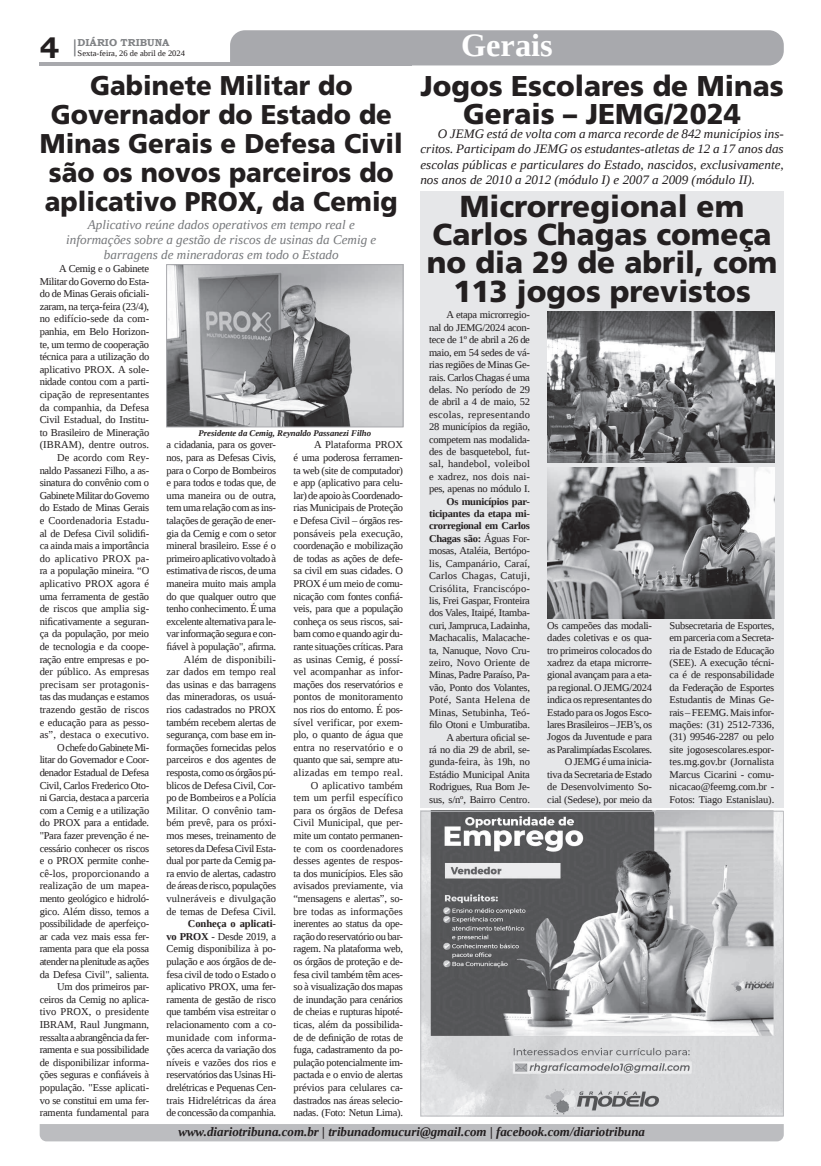
<style>
.page{position:relative;width:821px;height:1166px;background:#fff}
.page>*{position:absolute;margin:0;border:0;box-sizing:border-box;transform-origin:0 0}
.t1{font:700 32.38px "Liberation Serif";color:#fff}
.t2{font:900 30.36px/28.3px "Frutiger LT Std";color:#231f20;text-align:center}
.t3{font:700 29.31px "Bookman Old Style";color:#231f20}
.t4{font:900 28.61px/28.3px "Frutiger LT Std";color:#231f20;text-align:center}
.t5{font:900 27.12px/29px "Frutiger LT Std";color:#231f20;text-align:center;scale:.95 1}
.t6{font:italic 13.12px/14.9px "Liberation Serif";color:#76787b;text-align:center}
.t7{font:italic 12.95px/15.5px "Liberation Serif";color:#231f20;text-align:justify}
.t8{font:italic 700 12.95px "Liberation Serif";color:#231f20}
.t9{font:10.5px/12.6px "Liberation Serif";letter-spacing:-.025em;color:#231f20;text-align:right}
.t10{font:10.33px/12.4px "Liberation Serif";letter-spacing:-.025em;color:#231f20;text-align:justify}
.t11{font:700 10.06px "Bookman Old Style";color:#808285}
.t12{font:italic 700 8.75px "Liberation Serif";color:#231f20}
.t13{font:8.4px "Liberation Serif";color:#231f20}
.s1{font-weight:700}
</style>
<div class="page">
<svg style="left:74px;top:39px;width:2px;height:17px"></svg>
<hr style="left:40px;top:62px;width:372px;height:3px;background:#a8a9ad">
<div style="left:230px;top:30px;width:554px;height:35px;background:#a8a9ad"></div>
<div style="left:40px;top:1124px;width:744px;height:17px;background:#bcbdc0"></div>
<div style="left:420px;top:191px;width:364px;height:616px;background:#e6e7e9"></div>
<img style="left:168px;top:266px;width:233px;height:159px">
<div style="left:166px;top:264px;width:237px;height:163px;border:1px solid #a8a9ad"></div>
<img style="left:547px;top:311px;width:227px;height:151px">
<img style="left:547px;top:467px;width:227px;height:151px">
<img style="left:422px;top:813px;width:360px;height:301px">
<div style="left:420px;top:811px;width:364px;height:305px;border:1px solid #bcbdc0"></div>
<h3 class="t3" style="left:40px;top:27px;width:21px">4</h3>
<p class="t11" style="left:78px;top:35px;width:93px">DIÁRIO TRIBUNA</p>
<p class="t13" style="left:78px;top:48px;width:109px">Sexta-feira, 26 de abril de 2024</p>
<h1 class="t1" style="left:461px;top:24px;width:93px">Gerais</h1>
<h3 class="t5" style="left:40px;top:71px;width:384px">Gabinete Militar do<br>Governador do Estado de<br>Minas Gerais e Defesa Civil são os novos parceiros do aplicativo PROX, da Cemig</h3>
<h3 class="t4" style="left:420px;top:72px;width:365px">Jogos Escolares de Minas<br>Gerais – JEMG/2024</h3>
<p class="t7" style="left:420px;top:126px;width:365px;text-indent:17px">O JEMG está de volta com a marca recorde de 842 municípios ins&shy;critos. Participam do JEMG os estudantes-atletas de 12 a 17 anos das escolas públicas e particulares do Estado, nascidos, exclusivamente, nos anos de 2010 a 2012 (módulo I) e 2007 a 2009 (módulo II).</p>
<h2 class="t2" style="left:427px;top:192px;width:352px">Microrregional em<br>Carlos Chagas começa no dia 29 de abril, com<br>113 jogos previstos</h2>
<p class="t6" style="left:66px;top:217px;width:312px">Aplicativo reúne dados operativos em tempo real e informações sobre a gestão de riscos de usinas da Cemig e barragens de mineradoras em todo o Estado</p>
<p class="t9" style="left:40px;top:262px;width:111px">A Cemig e o Gabinete<br>Militar do Governo do Esta&shy;do de Minas Gerais oficiali&shy;zaram, na terça-feira (23/4), no edifício-sede da com&shy;panhia, em Belo Horizon&shy;te, um termo de cooperação técnica para a utilização do aplicativo PROX. A sole&shy;nidade contou com a parti&shy;cipação de representantes da companhia, da Defesa<br>Civil Estadual, do Institu&shy;to Brasileiro de Mineração (IBRAM), dentre outros.<br>De acordo com Rey&shy;naldo Passanezi Filho, a as&shy;sinatura do convênio com o<br>Gabinete Militar do Governo do Estado de Minas Gerais e Coordenadoria Estadu&shy;al de Defesa Civil solidifi&shy;ca ainda mais a importância do aplicativo PROX pa&shy;ra a população mineira. “O aplicativo PROX agora é uma ferramenta de gestão de riscos que amplia sig&shy;nificativamente a seguran&shy;ça da população, por meio de tecnologia e da coope&shy;ração entre empresas e po&shy;der público. As empresas precisam ser protagonis&shy;tas das mudanças e estamos trazendo gestão de riscos e educação para as pesso&shy;as”, destaca o executivo.<br>O chefe do Gabinete Mi&shy;litar do Governador e Coor&shy;denador Estadual de Defesa<br>Civil, Carlos Frederico Oto&shy;ni Garcia, destaca a parceria com a Cemig e a utilização do PROX para a entidade. "Para fazer prevenção é ne&shy;cessário conhecer os riscos e o PROX permite conhe&shy;cê-los, proporcionando a realização de um mapea&shy;mento geológico e hidroló&shy;gico. Além disso, temos a possibilidade de aperfeiço&shy;ar cada vez mais essa fer&shy;ramenta para que ela possa atender na plenitude as ações da Defesa Civil", salienta.<br>Um dos primeiros par&shy;ceiros da Cemig no aplica&shy;tivo PROX, o presidente<br>IBRAM, Raul Jungmann, ressalta a abrangência da fer&shy;ramenta e sua possibilidade de disponibilizar informa&shy;ções seguras e confiáveis à população. "Esse aplicati&shy;vo se constitui em uma fer&shy;ramenta fundamental para</p>
<p class="t10" style="left:429px;top:309px;width:102px;text-indent:17px">A etapa microrregio&shy;nal do JEMG/2024 acon&shy;tece de 1º de abril a 26 de maio, em 54 sedes de vá&shy;rias regiões de Minas Ge&shy;rais. Carlos Chagas é uma delas. No período de 29 de abril a 4 de maio, 52 escolas, representando 28 municípios da região, competem nas modalida&shy;des de basquetebol, fut&shy;sal, handebol, voleibol e xadrez, nos dois nai&shy;pes, apenas no módulo I.</p>
<p class="t10" style="left:429px;top:495px;width:102px;text-align:right"><span class="s1">Os municípios par&shy;ticipantes da etapa mi&shy;crorregional em Carlos<br>Chagas são:</span> Águas For&shy;mosas, Ataléia, Bertópo&shy;lis, Campanário, Caraí,<br>Carlos Chagas, Catuji,<br>Crisólita, Franciscópo&shy;lis, Frei Gaspar, Fronteira dos Vales, Itaipé, Itamba&shy;curi, Jampruca, Ladainha,<br>Machacalis, Malacache&shy;ta, Nanuque, Novo Cru&shy;zeiro, Novo Oriente de<br>Minas, Padre Paraíso, Pa&shy;vão, Ponto dos Volantes,<br>Poté, Santa Helena de<br>Minas, Setubinha, Teó&shy;filo Otoni e Umburatiba.<br>A abertura oficial se-<br>rá no dia 29 de abril, se&shy;gunda-feira, às 19h, no<br>Estádio Municipal Anita<br>Rodrigues, Rua Bom Je&shy;sus, s/nº, Bairro Centro.</p>
<p class="t12" style="left:199px;top:427px;width:174px">Presidente da Cemig, Reynaldo Passanezi Filho</p>
<p class="t9" style="left:294px;top:438px;width:111px">A Plataforma PROX<br>é uma poderosa ferramen&shy;ta web (site de computador) e app (aplicativo para celu&shy;lar) de apoio às Coordenado&shy;rias Municipais de Proteção e Defesa Civil – órgãos res&shy;ponsáveis pela execução, coordenação e mobilização de todas as ações de defe&shy;sa civil em suas cidades. O<br>PROX é um meio de comu&shy;nicação com fontes confiá&shy;veis, para que a população conheça os seus riscos, sai&shy;bam como e quando agir du&shy;rante situações críticas. Para as usinas Cemig, é possí&shy;vel acompanhar as infor&shy;mações dos reservatórios e pontos de monitoramento nos rios do entorno. É pos&shy;sível verificar, por exem&shy;plo, o quanto de água que entra no reservatório e o quanto que sai, sempre atu&shy;alizadas em tempo real.<br>O aplicativo também tem um perfil específico para os órgãos de Defesa<br>Civil Municipal, que per&shy;mite um contato permanen&shy;te com os coordenadores desses agentes de respos&shy;ta dos municípios. Eles são avisados previamente, via “mensagens e alertas”, so&shy;bre todas as informações inerentes ao status da ope&shy;ração do reservatório ou bar&shy;ragem. Na plataforma web, os órgãos de proteção e de&shy;fesa civil também têm aces&shy;so à visualização dos mapas de inundação para cenários de cheias e rupturas hipoté&shy;ticas, além da possibilida&shy;de de definição de rotas de fuga, cadastramento da po&shy;pulação potencialmente im&shy;pactada e o envio de alertas prévios para celulares ca&shy;dastrados nas áreas selecio&shy;nadas. (Foto: Netun Lima).</p>
<p class="t9" style="left:167px;top:438px;width:111px">a cidadania, para os gover&shy;nos, para as Defesas Civis, para o Corpo de Bombeiros e para todos e todas que, de uma maneira ou de outra, tem uma relação com as ins&shy;talações de geração de ener&shy;gia da Cemig e com o setor mineral brasileiro. Esse é o primeiro aplicativo voltado à estimativa de riscos, de uma maneira muito mais ampla do que qualquer outro que tenho conhecimento. É uma excelente alternativa para le&shy;var informação segura e con&shy;fiável à população", afirma.<br>Além de disponibili-<br>zar dados em tempo real das usinas e das barragens das mineradoras, os usuá&shy;rios cadastrados no PROX também recebem alertas de segurança, com base em in&shy;formações fornecidas pelos parceiros e dos agentes de resposta, como os órgãos pú&shy;blicos de Defesa Civil, Cor&shy;po de Bombeiros e a Polícia<br>Militar. O convênio tam&shy;bém prevê, para os próxi&shy;mos meses, treinamento de setores da Defesa Civil Esta&shy;dual por parte da Cemig pa&shy;ra envio de alertas, cadastro de áreas de risco, populações vulneráveis e divulgação de temas de Defesa Civil.</p>
<p class="t9" style="left:167px;top:917px;width:111px;text-align:justify;text-indent:21px"><span class="s1">Conheça o aplicati&shy;vo PROX</span> - Desde 2019, a Cemig disponibiliza à po&shy;pulação e aos órgãos de de&shy;fesa civil de todo o Estado o aplicativo PROX, uma fer&shy;ramenta de gestão de risco que também visa estreitar o relacionamento com a co&shy;munidade com informa&shy;ções acerca da variação dos níveis e vazões dos rios e reservatórios das Usinas Hi&shy;drelétricas e Pequenas Cen&shy;trais Hidrelétricas da área de concessão da companhia.</p>
<p class="t10" style="left:547px;top:619px;width:106px;text-align:right">Os campeões das modali&shy;dades coletivas e os qua&shy;tro primeiros colocados do xadrez da etapa microrre&shy;gional avançam para a eta&shy;pa regional. O JEMG/2024 indica os representantes do<br>Estado para os Jogos Esco&shy;lares Brasileiros – JEB’s, os<br>Jogos da Juventude e para as Paralimpíadas Escolares.<br>O JEMG é uma inicia-<br>tiva da Secretaria de Estado de Desenvolvimento So&shy;cial (Sedese), por meio da</p>
<p class="t10" style="left:669px;top:619px;width:106px">Subsecretaria de Esportes, em parceria com a Secreta&shy;ria de Estado de Educação (SEE). A execução técni&shy;ca é de responsabilidade da Federação de Esportes Estudantis de Minas Ge&shy;rais – FEEMG. Mais infor&shy;mações: (31) 2512-7336, (31) 99546-2287 ou pelo site jogosescolares.espor&shy;tes.mg.gov.br (Jornalista Marcus Cicarini - comu&shy;nicacao@feemg.com.br - Fotos: Tiago Estanislau).</p>
<p class="t8" style="left:178px;top:1123px;width:468px">www.diariotribuna.com.br | tribunadomucuri@gmail.com | facebook.com/diariotribuna</p>
</div>
